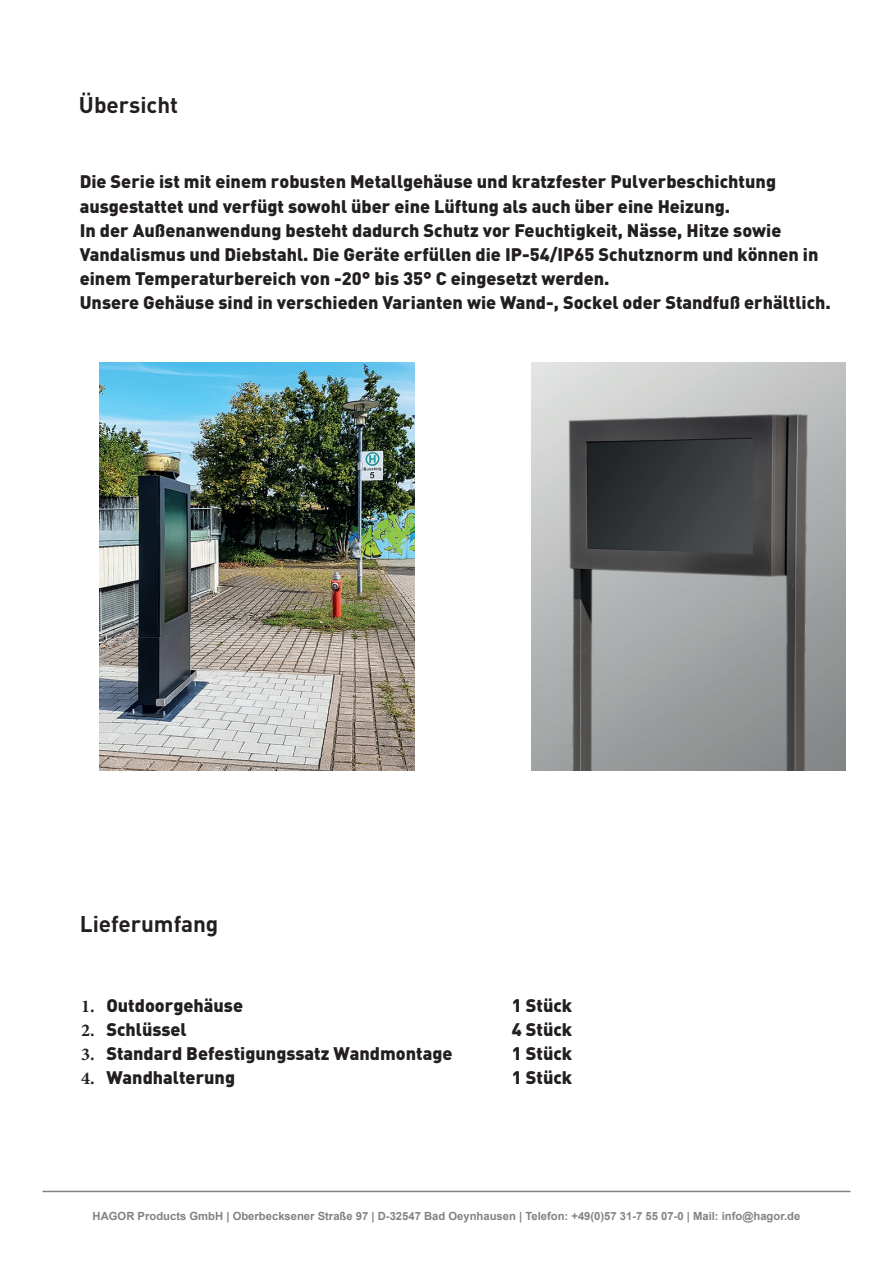
<style>
.page{position:relative;width:893px;height:1263px;background:#fff}
.page>*{position:absolute;margin:0;border:0;box-sizing:border-box;transform-origin:0 0}
.t1{font:700 22.5px "DINOT";color:#231f20}
.t2{font:900 18px/24.3px "DINOT";color:#231f20}
.t3{font:700 11.25px "Arial";color:#808285}
.s1{font-family:"Minion Pro";font-weight:700}
</style>
<div class="page">
<hr style="left:43px;top:1191px;width:807px;height:1px;background:#808285">
<img style="left:531px;top:362px;width:315px;height:409px">
<img style="left:99px;top:362px;width:315px;height:409px">
<p class="t1" style="left:79px;top:89px;width:101px">Übersicht</p>
<p class="t2" style="left:80px;top:168px;width:753px">Die Serie ist mit einem robusten Metallgehäuse und kratzfester Pulverbeschichtung ausgestattet und verfügt sowohl über eine Lüftung als auch über eine Heizung.<br>In der Außenanwendung besteht dadurch Schutz vor Feuchtigkeit, Nässe, Hitze sowie Vandalismus und Diebstahl. Die Geräte erfüllen die IP-54/IP65 Schutznorm und können in einem Temperaturbereich von -20° bis 35° C eingesetzt werden.<br>Unsere Gehäuse sind in verschieden Varianten wie Wand-, Sockel oder Standfuß erhältlich.</p>
<p class="t1" style="left:80px;top:909px;width:140px">Lieferumfang</p>
<p class="t2" style="left:512px;top:993px;width:62px;text-align:justify">1 Stück 4 Stück 1 Stück</p>
<p class="t2" style="left:81px;top:993px;width:164px"><span class="s1">1.</span> Outdoorgehäuse</p>
<p class="t2" style="left:81px;top:1017px;width:107px"><span class="s1">2.</span> Schlüssel</p>
<p class="t2" style="left:81px;top:1041px;width:373px"><span class="s1">3.</span> Standard Befestigungssatz Wandmontage</p>
<p class="t2" style="left:81px;top:1065px;width:156px"><span class="s1">4.</span> Wandhalterung</p>
<p class="t2" style="left:512px;top:1064px;width:62px">1 Stück</p>
<p class="t3" style="left:93px;top:1208px;width:709px">HAGOR Products GmbH | Oberbecksener Straße 97 | D-32547 Bad Oeynhausen | Telefon: +49(0)57 31-7 55 07-0 | Mail: info@hagor.de</p>
</div>
